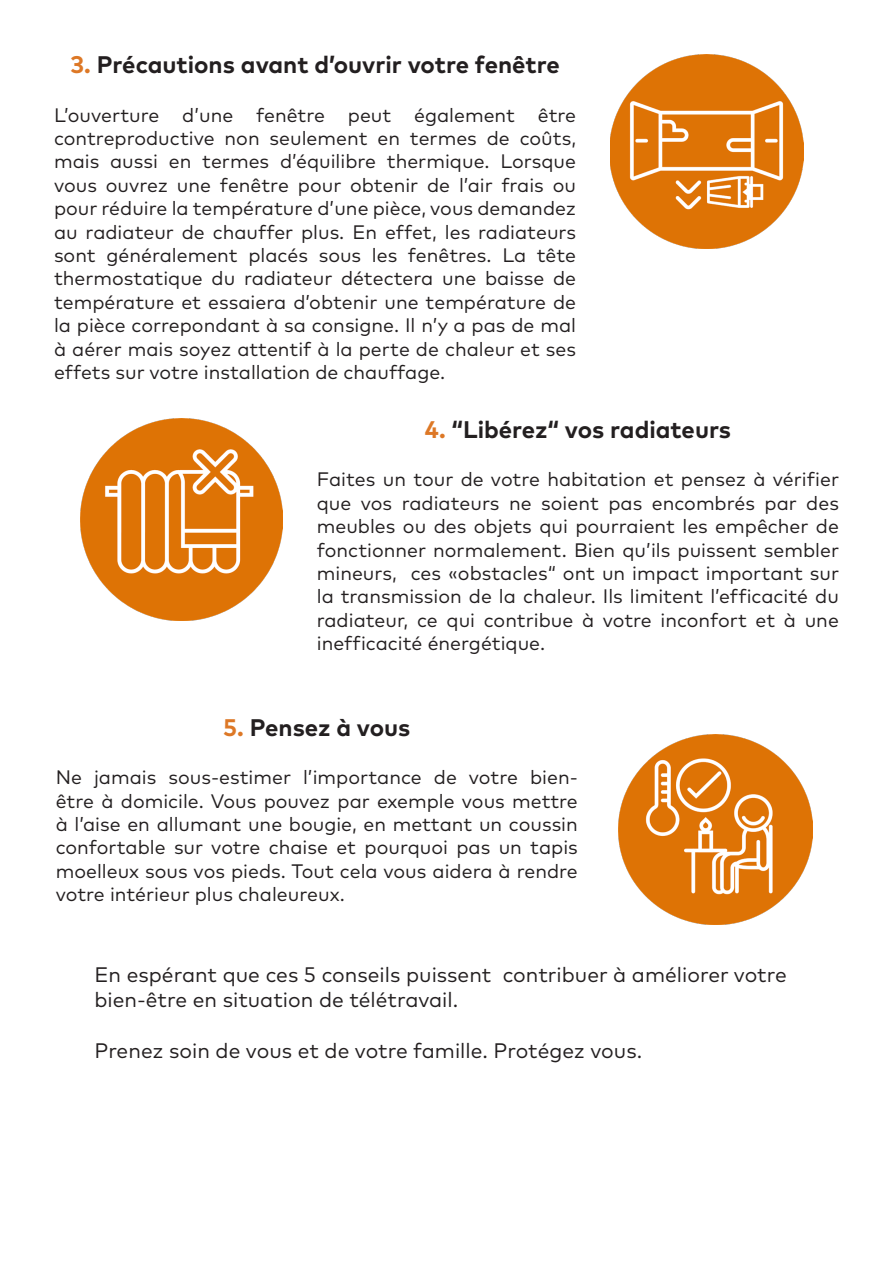
<style>
.page{position:relative;width:893px;height:1263px;background:#fff}
.page>*{position:absolute;margin:0;border:0;box-sizing:border-box;transform-origin:0 0}
.t1{font:700 24px "Mark Pro";color:#231f20}
.t2{font:21px/25.2px "Mark Pro";color:#231f20}
.t3{font:19.5px/23.4px "Mark Pro";color:#231f20;text-align:justify}
.s1{color:#dd7826}
</style>
<div class="page">
<img style="left:610px;top:54px;width:194px;height:195px">
<img style="left:81px;top:419px;width:202px;height:202px">
<img style="left:619px;top:735px;width:193px;height:190px">
<p class="t1" style="left:70px;top:46px;width:491px"><span class="s1">3.</span> Précautions avant d’ouvrir votre fenêtre</p>
<p class="t3" style="left:54px;top:101px;width:524px">L’ouverture d’une fenêtre peut également être contreproductive non seulement en termes de coûts, mais aussi en termes d’équilibre thermique. Lorsque vous ouvrez une fenêtre pour obtenir de l’air frais ou pour réduire la température d’une pièce, vous demandez au radiateur de chauffer plus. En effet, les radiateurs sont généralement placés sous les fenêtres. La tête thermostatique du radiateur détectera une baisse de température et essaiera d’obtenir une température de la pièce correpondant à sa consigne. Il n’y a pas de mal à aérer mais soyez attentif à la perte de chaleur et ses effets sur votre installation de chauffage.</p>
<p class="t1" style="left:425px;top:411px;width:308px"><span class="s1">4.</span> “Libérez“ vos radiateurs</p>
<p class="t3" style="left:317px;top:466px;width:524px">Faites un tour de votre habitation et pensez à vérifier que vos radiateurs ne soient pas encombrés par des meubles ou des objets qui pourraient les empêcher de fonctionner normalement. Bien qu’ils puissent sembler mineurs, ces «obstacles“ ont un impact important sur la transmission de la chaleur. Ils limitent l’efficacité du radiateur, ce qui contribue à votre inconfort et à une inefficacité énergétique.</p>
<p class="t1" style="left:223px;top:709px;width:189px"><span class="s1">5.</span> Pensez à vous</p>
<p class="t3" style="left:56px;top:764px;width:524px">Ne jamais sous-estimer l’importance de votre bien&shy;être à domicile. Vous pouvez par exemple vous mettre à l’aise en allumant une bougie, en mettant un coussin confortable sur votre chaise et pourquoi pas un tapis moelleux sous vos pieds. Tout cela vous aidera à rendre votre intérieur plus chaleureux.</p>
<p class="t2" style="left:94px;top:960px;width:694px">En espérant que ces 5 conseils puissent contribuer à améliorer votre bien-être en situation de télétravail.</p>
<p class="t2" style="left:94px;top:1036px;width:549px">Prenez soin de vous et de votre famille. Protégez vous.</p>
</div>
